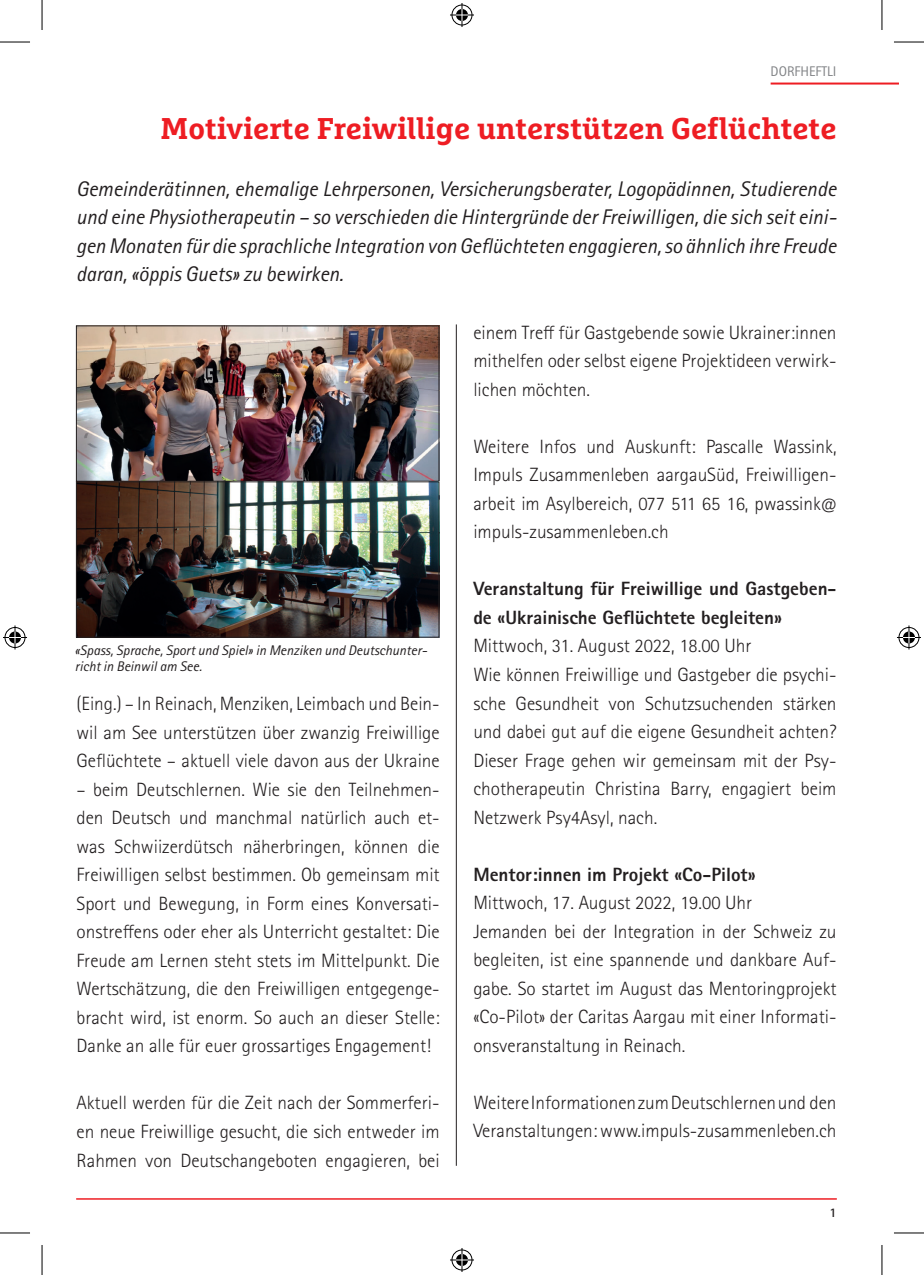
<style>
.page{position:relative;width:924px;height:1275px;background:#fff}
.page>*{position:absolute;margin:0;border:0;box-sizing:border-box;transform-origin:0 0}
.t1{font:700 30px "Marselis Slab Pro";color:#ee1d23}
.t2{font:italic 21.2px/28.4px "Rotis Sans Serif Std";color:#231f20;text-align:justify}
.t3{font:300 19.2px/28.6px "Rotis Sans Serif Std";color:#231f20;text-align:justify}
.t4{font:800 19.2px/28.6px "Rotis Sans Serif Std";color:#231f20}
.t5{font:italic 14px/16.8px "Rotis Sans Serif Std";color:#231f20}
.t6{font:14px "Rotis Sans Serif Std";color:#808285}
.t7{font:700 13.2px "Rotis Sans Serif Std";color:#231f20}
</style>
<div class="page">
<hr style="left:770px;top:83px;width:128px;height:2px;background:#ee1d23">
<hr style="left:76px;top:1198px;width:760px;height:1px;background:#ee1d23">
<img style="left:78px;top:327px;width:359px;height:308px">
<div style="left:76px;top:325px;width:363px;height:156px;border:1px solid #231f20"></div>
<hr style="left:456px;top:324px;width:1px;height:841px;background:#231f20">
<div style="left:76px;top:481px;width:363px;height:156px;border:1px solid #231f20"></div>
<hr style="left:0;top:42px;width:30px;height:1px;background:#000">
<hr style="left:893px;top:42px;width:30px;height:1px;background:#000">
<hr style="left:0;top:1232px;width:30px;height:1px;background:#000">
<hr style="left:893px;top:1232px;width:30px;height:1px;background:#000">
<hr style="left:42px;top:0;width:1px;height:30px;background:#000">
<hr style="left:42px;top:1245px;width:1px;height:30px;background:#000">
<hr style="left:881px;top:0;width:1px;height:30px;background:#000">
<hr style="left:881px;top:1245px;width:1px;height:30px;background:#000">
<svg style="left:450px;top:3px;width:24px;height:24px"></svg>
<svg style="left:450px;top:1248px;width:24px;height:24px"></svg>
<svg style="left:3px;top:625px;width:24px;height:24px"></svg>
<svg style="left:897px;top:625px;width:23px;height:24px"></svg>
<p class="t6" style="left:770px;top:63px;width:67px">DORFHEFTLI</p>
<h1 class="t1" style="left:160px;top:110px;width:677px">Motivierte Freiwillige unterstützen Geflüchtete</h1>
<p class="t2" style="left:76px;top:175px;width:761px">Gemeinderätinnen, ehemalige Lehrpersonen, Versicherungsberater, Logopädinnen, Studierende und eine Physiotherapeutin – so verschieden die Hintergründe der Freiwilligen, die sich seit eini&shy;gen Monaten für die sprachliche Integration von Geflüchteten engagieren, so ähnlich ihre Freude daran, «öppis Guets» zu bewirken.</p>
<p class="t5" style="left:75px;top:641px;width:354px">«Spass, Sprache, Sport und Spiel» in Menziken und Deutschunter&shy;richt in Beinwil am See.</p>
<p class="t3" style="left:76px;top:690px;width:364px">(Eing.) – In Reinach, Menziken, Leimbach und Bein&shy;wil am See unterstützen über zwanzig Freiwillige Geflüchtete – aktuell viele davon aus der Ukraine</p>
<p class="t3" style="left:76px;top:775px;width:364px">– beim Deutschlernen. Wie sie den Teilnehmen&shy;den Deutsch und manchmal natürlich auch et&shy;was Schwiizerdütsch näherbringen, können die Freiwilligen selbst bestimmen. Ob gemeinsam mit Sport und Bewegung, in Form eines Konversati&shy;onstreffens oder eher als Unterricht gestaltet: Die Freude am Lernen steht stets im Mittelpunkt. Die Wertschätzung, die den Freiwilligen entgegenge&shy;bracht wird, ist enorm. So auch an dieser Stelle:<br>Danke an alle für euer grossartiges Engagement!</p>
<p class="t3" style="left:76px;top:1089px;width:364px">Aktuell werden für die Zeit nach der Sommerferi&shy;en neue Freiwillige gesucht, die sich entweder im Rahmen von Deutschangeboten engagieren, bei</p>
<p class="t3" style="left:473px;top:318px;width:364px">einem Treff für Gastgebende sowie Ukrainer:innen mithelfen oder selbst eigene Projektideen verwirk&shy;lichen möchten.</p>
<p class="t3" style="left:473px;top:432px;width:364px">Weitere Infos und Auskunft: Pascalle Wassink, Impuls Zusammenleben aargauSüd, Freiwilligen&shy;arbeit im Asylbereich, 077 511 65 16, pwassink@ impuls-zusammenleben.ch</p>
<p class="t4" style="left:473px;top:574px;width:364px">Veranstaltung für Freiwillige und Gastgeben&shy;de «Ukrainische Geflüchtete begleiten»</p>
<p class="t3" style="left:473px;top:632px;width:364px;text-align:left">Mittwoch, 31. August 2022, 18.00 Uhr<br>Wie können Freiwillige und Gastgeber die psychi&shy;sche Gesundheit von Schutzsuchenden stärken und dabei gut auf die eigene Gesundheit achten?<br>Dieser Frage gehen wir gemeinsam mit der Psy&shy;chotherapeutin Christina Barry, engagiert beim Netzwerk Psy4Asyl, nach.</p>
<p class="t4" style="left:473px;top:859px;width:283px">Mentor:innen im Projekt «Co-Pilot»</p>
<p class="t3" style="left:473px;top:888px;width:364px;text-align:left">Mittwoch, 17. August 2022, 19.00 Uhr<br>Jemanden bei der Integration in der Schweiz zu begleiten, ist eine spannende und dankbare Auf&shy;gabe. So startet im August das Mentoringprojekt «Co-Pilot» der Caritas Aargau mit einer Informati&shy;onsveranstaltung in Reinach.</p>
<p class="t3" style="left:473px;top:1088px;width:364px">Weitere Informationen zum Deutschlernen und den<br>Veranstaltungen: www.impuls-zusammenleben.ch</p>
<p class="t7" style="left:829px;top:1203px;width:9px">1</p>
</div>
